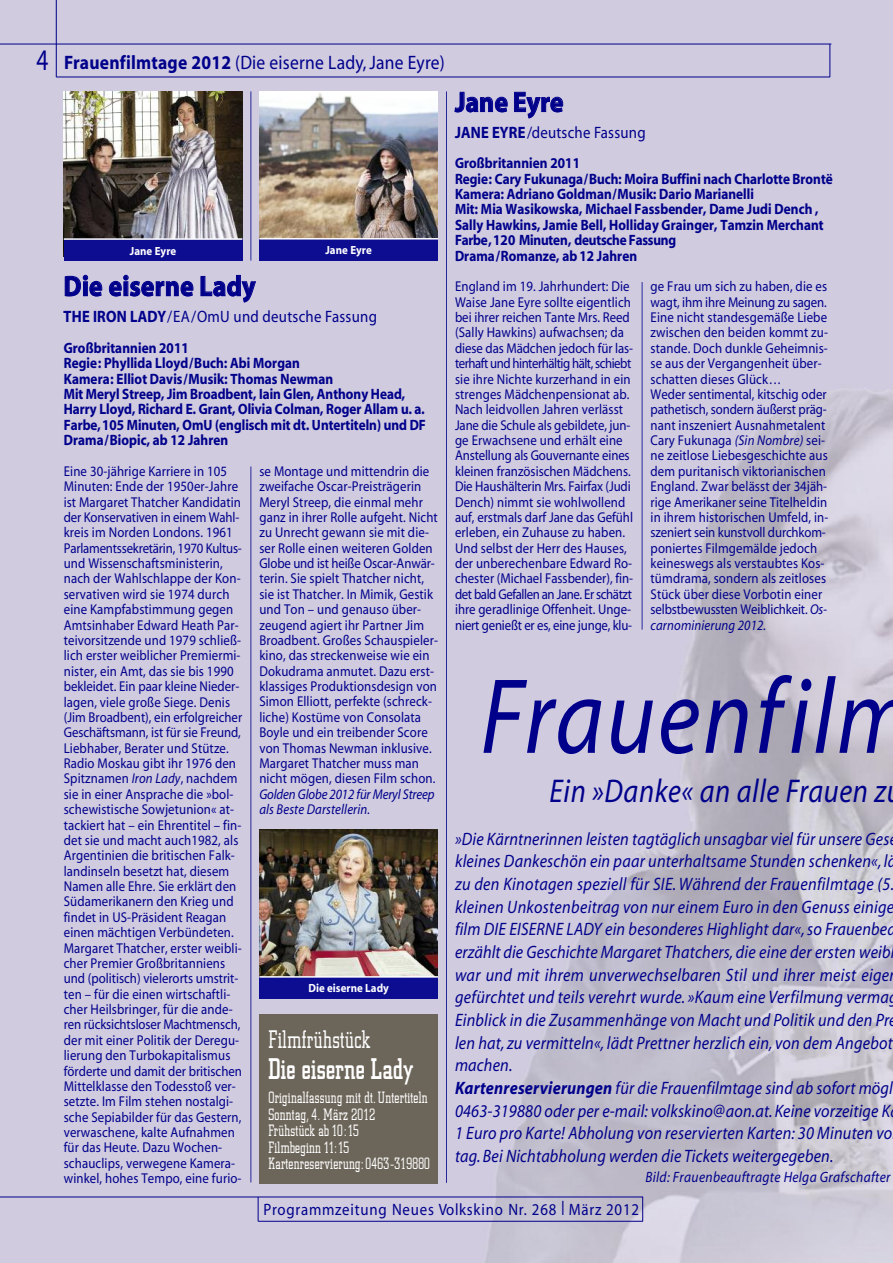
<style>
.page{position:relative;width:893px;height:1263px;background:#fff}
.page>*{position:absolute;margin:0;border:0;box-sizing:border-box;transform-origin:0 0}
.t1{font:italic 108px "Myriad";letter-spacing:.03em;color:#00008b;scale:.86 1}
.t2{font:italic 33px "Myriad";letter-spacing:.025em;color:#00008b;scale:.86 1}
.t3{font:500 30px "Square Slabserif 711 BT";letter-spacing:.015em;color:#fff;scale:.75 1}
.t4{font:28.5px "Myriad Headline";letter-spacing:.025em;color:#00008b;scale:.9 1}
.t5{font:300 25.5px "Square Slabserif 711 BT";letter-spacing:.025em;color:#fff;scale:.75 1}
.t6{font:19.5px "Myriad";letter-spacing:.015em;color:#00008b;scale:.9 1}
.t7{font:italic 18px/22.6px "Myriad";letter-spacing:.015em;color:#00008b;scale:.9 1}
.t8{font:300 16.5px/16.5px "Square Slabserif 711 BT";letter-spacing:.025em;color:#fff;scale:.75 1}
.t9{font:16.5px "Myriad";letter-spacing:.04em;color:#00008b;scale:.9 1}
.t10{font:16.5px "Myriad";letter-spacing:.02em;color:#00008b;scale:.9 1}
.t11{font:16.5px "Myriad";letter-spacing:.015em;color:#00008b;scale:.9 1}
.t12{font:15px/15.3px "Myriad Headline";letter-spacing:.01em;color:#00008b;scale:.9 1}
.t13{font:italic 15px "Myriad";letter-spacing:.025em;color:#00008b;scale:.9 1}
.t14{font:14.25px/15.5px "Myriad";letter-spacing:.01em;color:#00008b;scale:.9 1}
.t15{font:italic 14.25px/15.3px "Myriad";letter-spacing:-.01em;color:#00008b;scale:.9 1}
.t16{font:700 11.85px "Myriad";letter-spacing:.005em;color:#fff;scale:.92 1}
.s1{font-size:30px}
.s2{font-weight:700}
.s3{font-family:"Myriad Headline"}
.s4{font-style:italic}
.s5{font-size:21px}
</style>
<div class="page">
<img style="left:0;top:0;width:893px;height:1263px">
<hr style="left:0;top:1197px;width:643px;height:1px;background:#00008b">
<svg style="left:642px;top:1197px;width:1px;height:24px"></svg>
<hr style="left:258px;top:1221px;width:385px;height:1px;background:#00008b">
<svg style="left:258px;top:1197px;width:1px;height:24px"></svg>
<hr style="left:56px;top:77px;width:774px;height:1px;background:#00008b">
<hr style="left:830px;top:44px;width:1px;height:33px;background:#00008b">
<hr style="left:0;top:44px;width:831px;height:1px;background:#00008b">
<hr style="left:56px;top:0;width:1px;height:77px;background:#00008b">
<hr style="left:251px;top:466px;width:1px;height:716px;background:#26269c">
<img style="left:259px;top:829px;width:179px;height:147px">
<div style="left:259px;top:977px;width:179px;height:22px;background:#0d0d91"></div>
<hr style="left:259px;top:976px;width:179px;height:2px;background:#fff">
<hr style="left:446px;top:91px;width:1px;height:1092px;background:#26269c">
<hr style="left:642px;top:282px;width:1px;height:348px;background:#26269c">
<img style="left:259px;top:91px;width:179px;height:147px">
<div style="left:259px;top:239px;width:179px;height:22px;background:#0d0d91"></div>
<hr style="left:259px;top:238px;width:179px;height:2px;background:#fff">
<hr style="left:251px;top:91px;width:1px;height:170px;background:#26269c">
<img style="left:64px;top:92px;width:178px;height:146px">
<div style="left:64px;top:240px;width:178px;height:21px;background:#0d0d91"></div>
<hr style="left:64px;top:238px;width:178px;height:2px;background:#fff">
<div style="left:259px;top:1014px;width:179px;height:169px;background:#6c6559"></div>
<h3 class="t6" style="left:37px;top:55px;width:455px"><span class="s1">4</span> <span class="s2">Frauenfilmtage 2012</span> (Die eiserne Lady,Jane Eyre)</h3>
<p class="t16" style="left:130px;top:246px;width:52px">Jane Eyre</p>
<p class="t16" style="left:325px;top:246px;width:52px">Jane Eyre</p>
<h3 class="t4" style="left:64px;top:275px;width:214px">Die eiserne Lady</h3>
<p class="t10" style="left:64px;top:311px;width:350px"><span class="s3">THE IRON LADY</span>/EA/OmU und deutsche Fassung</p>
<p class="t12" style="left:64px;top:341px;width:404px">Großbritannien 2011<br>Regie: Phyllida Lloyd/Buch: Abi Morgan<br>Kamera: Elliot Davis/Musik: Thomas Newman<br>Mit Meryl Streep, Jim Broadbent, Iain Glen, Anthony Head, Harry Lloyd, Richard E. Grant, Olivia Colman, Roger Allam u. a.<br>Farbe,105 Minuten, OmU (englisch mit dt. Untertiteln) und DF Drama/Biopic, ab 12 Jahren</p>
<p class="t14" style="left:64px;top:465px;width:200px">Eine 30-jährige Karriere in 105<br>Minuten: Ende der 1950er-Jahre ist Margaret Thatcher Kandidatin der Konservativen in einem Wahl&shy;kreis im Norden Londons. 1961<br>Parlamentssekretärin, 1970 Kultus&shy;und Wissenschaftsministerin, nach der Wahlschlappe der Kon&shy;servativen wird sie 1974 durch eine Kampfabstimmung gegen<br>Amtsinhaber Edward Heath Par&shy;teivorsitzende und 1979 schließ&shy;lich erster weiblicher Premiermi&shy;nister, ein Amt, das sie bis 1990 bekleidet. Ein paar kleine Nieder&shy;lagen, viele große Siege. Denis (Jim Broadbent), ein erfolgreicher<br>Geschäftsmann, ist für sie Freund,<br>Liebhaber, Berater und Stütze.<br>Radio Moskau gibt ihr 1976 den<br>Spitznamen <span class="s4">Iron Lady</span>, nachdem sie in einer Ansprache die »bol&shy;schewistische Sowjetunion« at&shy;tackiert hat – ein Ehrentitel – fin&shy;det sie und macht auch1982, als<br>Argentinien die britischen Falk&shy;landinseln besetzt hat, diesem<br>Namen alle Ehre. Sie erklärt den<br>Südamerikanern den Krieg und findet in US-Präsident Reagan einen mächtigen Verbündeten.<br>Margaret Thatcher, erster weibli&shy;cher Premier Großbritanniens und (politisch) vielerorts umstrit&shy;ten – für die einen wirtschaftli&shy;cher Heilsbringer, für die ande&shy;ren rücksichtsloser Machtmensch, der mit einer Politik der Deregu&shy;lierung den Turbokapitalismus förderte und damit der britischen<br>Mittelklasse den Todesstoß ver&shy;setzte. Im Film stehen nostalgi&shy;sche Sepiabilder für das Gestern, verwaschene, kalte Aufnahmen für das Heute. Dazu Wochen&shy;schauclips, verwegene Kamera&shy;winkel, hohes Tempo, eine furio-</p>
<p class="t14" style="left:259px;top:465px;width:200px">se Montage und mittendrin die zweifache Oscar-Preisträgerin<br>Meryl Streep, die einmal mehr ganz in ihrer Rolle aufgeht. Nicht zu Unrecht gewann sie mit die&shy;ser Rolle einen weiteren Golden<br>Globe und ist heiße Oscar-Anwär&shy;terin. Sie spielt Thatcher nicht, sie ist Thatcher. In Mimik, Gestik und Ton – und genauso über&shy;zeugend agiert ihr Partner Jim<br>Broadbent. Großes Schauspieler&shy;kino, das streckenweise wie ein<br>Dokudrama anmutet. Dazu erst&shy;klassiges Produktionsdesign von<br>Simon Elliott, perfekte (schreck&shy;liche) Kostüme von Consolata<br>Boyle und ein treibender Score von Thomas Newman inklusive.<br>Margaret Thatcher muss man nicht mögen, diesen Film schon.</p>
<p class="t15" style="left:259px;top:788px;width:196px">Golden Globe 2012 für Meryl Streep als Beste Darstellerin.</p>
<p class="t16" style="left:308px;top:984px;width:89px">Die eiserne Lady</p>
<h3 class="t5" style="left:268px;top:1030px;width:137px">Filmfrühstück</h3>
<h3 class="t3" style="left:268px;top:1059px;width:195px">Die eiserne Lady</h3>
<p class="t8" style="left:268px;top:1091px;width:217px">Originalfassung mit dt. Untertiteln<br>Sonntag, 4. März 2012<br>Frühstück ab 10:15<br>Filmbeginn 11:15<br>Kartenreservierung: 0463-319880</p>
<h3 class="t4" style="left:455px;top:91px;width:122px">Jane Eyre</h3>
<p class="t11" style="left:455px;top:127px;width:213px"><span class="s3">JANE EYRE</span>/deutsche Fassung</p>
<p class="t12" style="left:455px;top:157px;width:421px">Großbritannien 2011<br>Regie: Cary Fukunaga/Buch: Moira Buffini nach Charlotte Brontë Kamera: Adriano Goldman/Musik: Dario Marianelli<br>Mit: Mia Wasikowska, Michael Fassbender, Dame Judi Dench , Sally Hawkins, Jamie Bell, Holliday Grainger, Tamzin Merchant Farbe, 120 Minuten, deutsche Fassung<br>Drama/Romanze, ab 12 Jahren</p>
<p class="t14" style="left:455px;top:280px;width:199px">England im 19. Jahrhundert: Die Waise Jane Eyre sollte eigentlich bei ihrer reichen Tante Mrs. Reed (Sally Hawkins) aufwachsen; da diese das Mädchen jedoch für las&shy;terhaft und hinterhältig hält, schiebt sie ihre Nichte kurzerhand in ein strenges Mädchenpensionat ab.<br>Nach leidvollen Jahren verlässt Jane die Schule als gebildete, jun&shy;ge Erwachsene und erhält eine Anstellung als Gouvernante eines kleinen französischen Mädchens.<br>Die Haushälterin Mrs. Fairfax (Judi Dench) nimmt sie wohlwollend auf, erstmals darf Jane das Gefühl erleben, ein Zuhause zu haben.<br>Und selbst der Herr des Hauses, der unberechenbare Edward Ro&shy;chester (Michael Fassbender), fin&shy;det bald Gefallen an Jane. Er schätzt ihre geradlinige Offenheit. Unge&shy;niert genießt er es, eine junge, klu-</p>
<p class="t14" style="left:651px;top:280px;width:199px">ge Frau um sich zu haben, die es wagt, ihm ihre Meinung zu sagen.<br>Eine nicht standesgemäße Liebe zwischen den beiden kommt zu&shy;stande. Doch dunkle Geheimnis&shy;se aus der Vergangenheit über&shy;schatten dieses Glück...<br>Weder sentimental, kitschig oder pathetisch, sondern äußerst präg&shy;nant inszeniert Ausnahmetalent<br>Cary Fukunaga <span class="s4">(Sin Nombre)</span> sei&shy;ne zeitlose Liebesgeschichte aus dem puritanisch viktorianischen<br>England. Zwar belässt der 34jäh&shy;rige Amerikaner seine Titelheldin in ihrem historischen Umfeld, in&shy;szeniert sein kunstvoll durchkom&shy;poniertes Filmgemälde jedoch keineswegs als verstaubtes Kos&shy;tümdrama, sondern als zeitloses<br>Stück über diese Vorbotin einer selbstbewussten Weiblichkeit. <span class="s4">Os&shy;carnominierung 2012.</span></p>
<h1 class="t1" style="left:481px;top:676px;width:503px">Frauenfilm</h1>
<h2 class="t2" style="left:550px;top:779px;width:393px">Ein »Danke« an alle Frauen z</h2>
<p class="t7" style="left:455px;top:829px;width:492px">»Die Kärntnerinnen leisten tagtäglich unsagbar viel für unsere Ges kleines Dankeschön ein paar unterhaltsame Stunden schenken«, lä zu den Kinotagen speziell für SIE. Während der Frauenfilmtage (5. kleinen Unkostenbeitrag von nur einem Euro in den Genuss einige film DIE EISERNE LADY ein besonderes Highlight dar«,so Frauenbea erzählt die Geschichte Margaret Thatchers, die eine der ersten weib war und mit ihrem unverwechselbaren Stil und ihrer meist eige gefürchtet und teils verehrt wurde. »Kaum eine Verfilmung verma Einblick in die Zusammenhänge von Macht und Politik und den Pr len hat, zu vermitteln«, lädt Prettner herzlich ein, von dem Angebot machen.<br><span class="s2">Kartenreservierungen</span> für die Frauenfilmtage sind ab sofort mögl 0463-319880 oder per e-mail: volkskino@aon.at. Keine vorzeitige K 1 Euro pro Karte! Abholung von reservierten Karten: 30 Minuten vo tag. Bei Nichtabholung werden die Tickets weitergegeben.</p>
<p class="t13" style="left:645px;top:1171px;width:274px">Bild: Frauenbeauftragte Helga Grafschafter</p>
<p class="t9" style="left:264px;top:1203px;width:419px">Programmzeitung Neues Volkskino Nr. 268 <span class="s5">I</span> März 2012</p>
</div>
